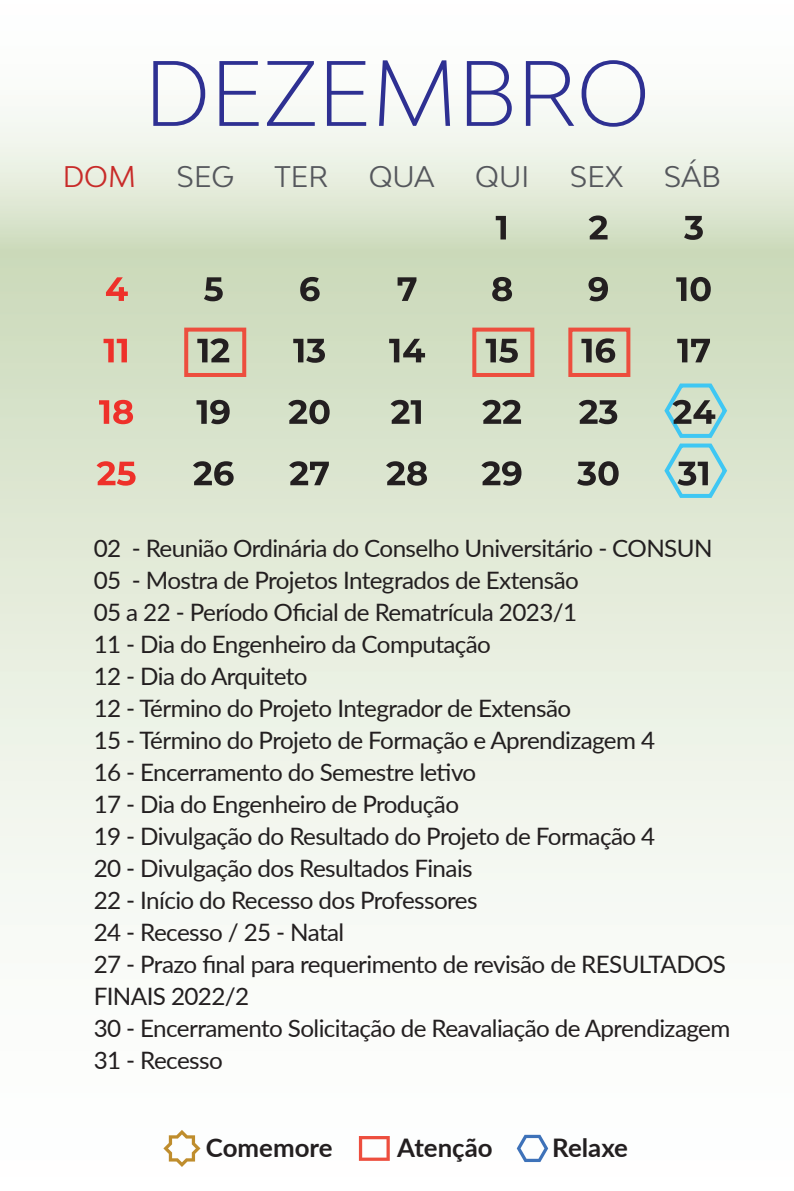
<style>
.page{position:relative;width:794px;height:1191px;background:#fff}
.page>*{position:absolute;margin:0;border:0;box-sizing:border-box;transform-origin:0 0}
.t1{font:300 87.6px "Bw Modelica";color:#2e3092}
.t2{font:28px "Bw Modelica";color:#55575c}
.t3{font:28px "Bw Modelica";color:#c82b29}
.t4{font:700 25.6px "Lato";color:#231f20}
.t5{font:24px/32px "Lato";letter-spacing:-.025em;color:#231f20}
</style>
<div class="page">
<img style="left:0;top:111px;width:794px;height:802px">
<div style="left:184px;top:327px;width:62px;height:50px;border:4px solid #ed4e3e"></div>
<div style="left:472px;top:327px;width:62px;height:50px;border:4px solid #ed4e3e"></div>
<div style="left:568px;top:327px;width:62px;height:50px;border:4px solid #ed4e3e"></div>
<svg style="left:163px;top:1130px;width:37px;height:37px"></svg>
<svg style="left:517px;top:1134px;width:31px;height:28px"></svg>
<svg style="left:359px;top:1136px;width:31px;height:24px"></svg>
<svg style="left:496px;top:216px;width:10px;height:23px"></svg>
<svg style="left:588px;top:215px;width:19px;height:24px"></svg>
<svg style="left:684px;top:216px;width:19px;height:24px"></svg>
<svg style="left:106px;top:277px;width:22px;height:24px"></svg>
<svg style="left:204px;top:277px;width:19px;height:24px"></svg>
<svg style="left:300px;top:277px;width:20px;height:24px"></svg>
<svg style="left:397px;top:277px;width:19px;height:24px"></svg>
<svg style="left:492px;top:277px;width:20px;height:24px"></svg>
<svg style="left:588px;top:277px;width:20px;height:24px"></svg>
<svg style="left:676px;top:277px;width:35px;height:24px"></svg>
<svg style="left:104px;top:339px;width:23px;height:23px"></svg>
<svg style="left:197px;top:338px;width:32px;height:24px"></svg>
<svg style="left:293px;top:339px;width:32px;height:24px"></svg>
<svg style="left:389px;top:339px;width:36px;height:23px"></svg>
<svg style="left:486px;top:339px;width:32px;height:24px"></svg>
<svg style="left:581px;top:338px;width:34px;height:25px"></svg>
<svg style="left:677px;top:339px;width:33px;height:23px"></svg>
<svg style="left:99px;top:400px;width:34px;height:24px"></svg>
<svg style="left:196px;top:400px;width:34px;height:24px"></svg>
<svg style="left:288px;top:400px;width:42px;height:24px"></svg>
<svg style="left:390px;top:400px;width:31px;height:24px"></svg>
<svg style="left:482px;top:400px;width:39px;height:24px"></svg>
<svg style="left:578px;top:400px;width:39px;height:24px"></svg>
<svg style="left:97px;top:461px;width:39px;height:24px"></svg>
<svg style="left:193px;top:461px;width:41px;height:24px"></svg>
<svg style="left:289px;top:461px;width:40px;height:24px"></svg>
<svg style="left:386px;top:461px;width:41px;height:24px"></svg>
<svg style="left:481px;top:461px;width:40px;height:24px"></svg>
<svg style="left:577px;top:461px;width:41px;height:24px"></svg>
<svg style="left:662px;top:380px;width:67px;height:120px;background:#aac9c0"></svg>
<h1 class="t1" style="left:144px;top:36px;width:507px">DEZEMBRO</h1>
<p class="t3" style="left:63px;top:158px;width:75px">DOM</p>
<p class="t2" style="left:176px;top:158px;width:59px">SEG</p>
<p class="t2" style="left:274px;top:158px;width:55px">TER</p>
<p class="t2" style="left:369px;top:158px;width:67px">QUA</p>
<p class="t2" style="left:475px;top:158px;width:55px">QUI</p>
<p class="t2" style="left:570px;top:158px;width:55px">SEX</p>
<p class="t2" style="left:664px;top:158px;width:58px">SÁB</p>
<p class="t5" style="left:94px;top:531px;width:638px">02 - Reunião Ordinária do Conselho Universitário - CONSUN 05 - Mostra de Projetos Integrados de Extensão<br>05 a 22 - Período Oficial de Rematrícula 2023/1<br>11 - Dia do Engenheiro da Computação<br>12 - Dia do Arquiteto<br>12 - Término do Projeto Integrador de Extensão<br>15 - Término do Projeto de Formação e Aprendizagem 4<br>16 - Encerramento do Semestre letivo<br>17 - Dia do Engenheiro de Produção<br>19 - Divulgação do Resultado do Projeto de Formação 4<br>20 - Divulgação dos Resultados Finais<br>22 - Início do Recesso dos Professores<br>24 - Recesso / 25 - Natal<br>27 - Prazo final para requerimento de revisão de RESULTADOS FINAIS 2022/2<br>30 - Encerramento Solicitação de Reavaliação de Aprendizagem 31 - Recesso</p>
<p class="t4" style="left:206px;top:1129px;width:128px">Comemore</p>
<p class="t4" style="left:397px;top:1129px;width:97px">Atenção</p>
<p class="t4" style="left:552px;top:1129px;width:77px">Relaxe</p>
</div>
